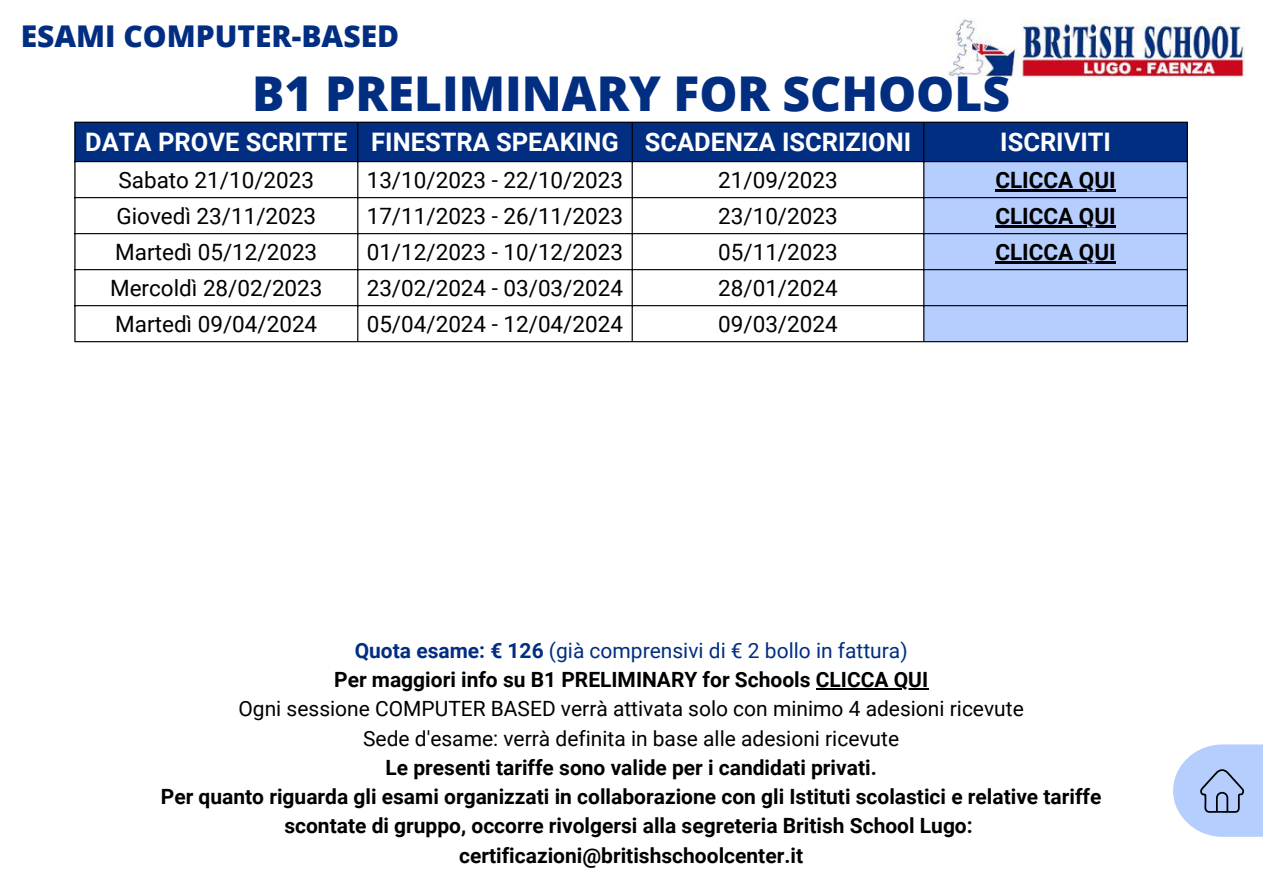
<style>
.page{position:relative;width:1263px;height:894px;background:#fff}
.page>*{position:absolute;margin:0;border:0;box-sizing:border-box;transform-origin:0 0}
.t1{font:800 48px "Open Sans";color:#022e82}
.t2{font:800 30px "Open Sans";color:#022e82}
.t3{font:700 25.5px "Roboto";color:#fff}
.t4{font:22.5px "Roboto";color:#000}
.t5{font:700 22.5px "Roboto";color:#000}
.t6{font:700 21px/29.2px "Roboto";color:#000;text-align:center}
.t7{font:21px/29.2px "Roboto";color:#000;text-align:center}
.s1{color:#022e82}
.s2{font-weight:400;color:#022e82}
</style>
<div class="page">
<div style="left:76px;top:123px;width:1111px;height:38px;background:#022e82"></div>
<div style="left:924px;top:162px;width:263px;height:179px;background:#b6cefe"></div>
<hr style="left:995px;top:189px;width:121px;height:2px;background:#000">
<hr style="left:995px;top:225px;width:121px;height:2px;background:#000">
<hr style="left:995px;top:261px;width:121px;height:2px;background:#000">
<hr style="left:74px;top:123px;width:2px;height:218px;background:#000">
<hr style="left:357px;top:123px;width:1px;height:218px;background:#000">
<hr style="left:632px;top:123px;width:1px;height:218px;background:#000">
<hr style="left:923px;top:123px;width:1px;height:218px;background:#000">
<hr style="left:1187px;top:123px;width:1px;height:218px;background:#000">
<hr style="left:74px;top:122px;width:1114px;height:1px;background:#000">
<hr style="left:74px;top:161px;width:1114px;height:1px;background:#000">
<hr style="left:74px;top:197px;width:1114px;height:1px;background:#000">
<hr style="left:74px;top:233px;width:1114px;height:1px;background:#000">
<hr style="left:74px;top:269px;width:1114px;height:1px;background:#000">
<hr style="left:74px;top:305px;width:1114px;height:1px;background:#000">
<hr style="left:74px;top:341px;width:1114px;height:1px;background:#000">
<img style="left:947px;top:18px;width:297px;height:60px">
<hr style="left:816px;top:688px;width:112px;height:1px;background:#000">
<svg style="left:1173px;top:744px;width:90px;height:92px;background:#b8ccf4"></svg>
<h2 class="t2" style="left:21px;top:15px;width:380px">ESAMI COMPUTER-BASED</h2>
<h1 class="t1" style="left:252px;top:59px;width:759px">B1 PRELIMINARY FOR SCHOOLS</h1>
<p class="t3" style="left:85px;top:127px;width:828px">DATA PROVE SCRITTE FINESTRA SPEAKING SCADENZA ISCRIZIONI</p>
<p class="t3" style="left:1000px;top:127px;width:112px">ISCRIVITI</p>
<p class="t4" style="left:119px;top:167px;width:197px">Sabato 21/10/2023</p>
<p class="t4" style="left:367px;top:167px;width:258px">13/10/2023 - 22/10/2023</p>
<p class="t4" style="left:718px;top:167px;width:121px">21/09/2023</p>
<p class="t5" style="left:995px;top:167px;width:122px">CLICCA QUI</p>
<p class="t4" style="left:116px;top:203px;width:201px">Giovedì 23/11/2023</p>
<p class="t4" style="left:367px;top:203px;width:258px">17/11/2023 - 26/11/2023</p>
<p class="t4" style="left:718px;top:203px;width:121px">23/10/2023</p>
<p class="t5" style="left:995px;top:203px;width:122px">CLICCA QUI</p>
<p class="t4" style="left:115px;top:239px;width:203px">Martedì 05/12/2023</p>
<p class="t4" style="left:367px;top:239px;width:258px">01/12/2023 - 10/12/2023</p>
<p class="t4" style="left:718px;top:239px;width:121px">05/11/2023</p>
<p class="t5" style="left:995px;top:239px;width:122px">CLICCA QUI</p>
<p class="t4" style="left:110px;top:275px;width:214px">Mercoldì 28/02/2023</p>
<p class="t4" style="left:367px;top:275px;width:258px">23/02/2024 - 03/03/2024</p>
<p class="t4" style="left:718px;top:275px;width:121px">28/01/2024</p>
<p class="t4" style="left:115px;top:311px;width:203px">Martedì 09/04/2024</p>
<p class="t4" style="left:367px;top:311px;width:258px">05/04/2024 - 12/04/2024</p>
<p class="t4" style="left:718px;top:311px;width:121px">09/03/2024</p>
<p class="t6" style="left:334px;top:635px;width:596px"><span class="s1">Quota esame: € 126</span> <span class="s2">(già comprensivi di € 2 bollo in fattura)<br></span>Per maggiori info su B1 PRELIMINARY for Schools CLICCA QUI</p>
<p class="t7" style="left:239px;top:694px;width:787px">Ogni sessione COMPUTER BASED verrà attivata solo con minimo 4 adesioni ricevute<br>Sede d'esame: verrà definita in base alle adesioni ricevute</p>
<p class="t6" style="left:161px;top:752px;width:942px">Le presenti tariffe sono valide per i candidati privati.<br>Per quanto riguarda gli esami organizzati in collaborazione con gli Istituti scolastici e relative tariffe scontate di gruppo, occorre rivolgersi alla segreteria British School Lugo: certificazioni@britishschoolcenter.it</p>
</div>
